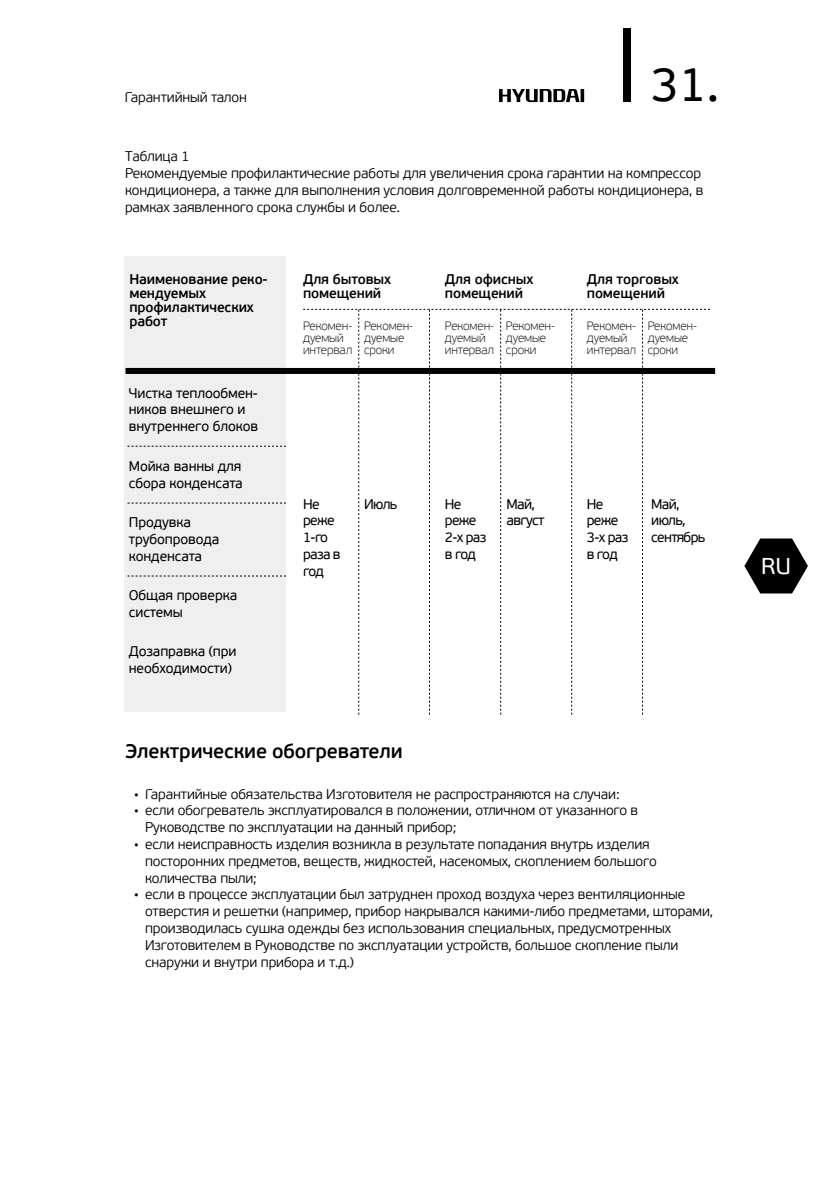
<style>
.page{position:relative;width:840px;height:1191px;background:#fff}
.page>*{position:absolute;margin:0;border:0;box-sizing:border-box;transform-origin:0 0}
.t1{font:48px "PF Beau Sans Pro";color:#000}
.t2{font:22.8px "PF Beau Sans Pro";color:#fff}
.t3{font:600 20px "PF Beau Sans Pro";letter-spacing:-.01em;color:#000}
.t4{font:300 14px/16.8px "PF Beau Sans Pro";letter-spacing:-.01em;color:#000}
.t5{font:14px/16.8px "PF Beau Sans Pro";letter-spacing:-.01em;color:#000}
.t6{font:600 14px/14px "PF Beau Sans Pro";letter-spacing:-.01em;color:#000}
.t7{font:14px/16.8px "PF Beau Sans Pro";letter-spacing:-.05em;color:#000}
.t8{font:100 12px/12px "PF Beau Sans Pro";letter-spacing:-.01em;color:#000}
</style>
<div class="page">
<div style="left:623px;top:28px;width:7px;height:73px;background:#000"></div>
<svg style="left:744px;top:538px;width:63px;height:55px"></svg>
<svg style="left:499px;top:89px;width:85px;height:13px"></svg>
<div style="left:125px;top:257px;width:161px;height:454px;background:#efeff0"></div>
<div style="left:125px;top:368px;width:589px;height:6px;background:#000"></div>
<svg style="left:127px;top:446px;width:159px;height:1px"></svg>
<svg style="left:127px;top:503px;width:159px;height:1px"></svg>
<svg style="left:127px;top:575px;width:159px;height:1px"></svg>
<svg style="left:303px;top:309px;width:406px;height:405px"></svg>
<p class="t4" style="left:125px;top:89px;width:124px">Гарантийный талон</p>
<h1 class="t1" style="left:650px;top:57px;width:70px">31.</h1>
<p class="t4" style="left:125px;top:148px;width:579px">Таблица 1<br>Рекомендуемые профилактические работы для увеличения срока гарантии на компрессор кондиционера, а также для выполнения условия долговременной работы кондиционера, в рамках заявленного срока службы и более.</p>
<p class="t6" style="left:129px;top:272px;width:140px">Наименование реко&shy;мендуемых профилактических работ</p>
<p class="t6" style="left:303px;top:272px;width:89px">Для бытовых помещений</p>
<p class="t6" style="left:444px;top:272px;width:90px">Для офисных помещений</p>
<p class="t6" style="left:586px;top:272px;width:93px">Для торговых помещений</p>
<p class="t8" style="left:303px;top:320px;width:51px">Рекомен&shy;дуемый интервал</p>
<p class="t8" style="left:444px;top:320px;width:51px">Рекомен&shy;дуемый интервал</p>
<p class="t8" style="left:586px;top:320px;width:51px">Рекомен&shy;дуемый интервал</p>
<p class="t8" style="left:364px;top:320px;width:51px">Рекомен&shy;дуемые сроки</p>
<p class="t8" style="left:505px;top:320px;width:51px">Рекомен&shy;дуемые сроки</p>
<p class="t8" style="left:647px;top:320px;width:51px">Рекомен&shy;дуемые сроки</p>
<p class="t5" style="left:129px;top:385px;width:131px">Чистка теплообмен&shy;ников внешнего и внутреннего блоков</p>
<p class="t5" style="left:129px;top:458px;width:115px">Мойка ванны для сбора конденсата</p>
<p class="t5" style="left:129px;top:514px;width:92px">Продувка трубопровода конденсата</p>
<p class="t5" style="left:129px;top:587px;width:110px">Общая проверка системы</p>
<p class="t5" style="left:129px;top:643px;width:109px">Дозаправка (при необходимости)</p>
<p class="t7" style="left:303px;top:495px;width:39px">Не реже<br>1-го раза в год</p>
<p class="t7" style="left:444px;top:495px;width:43px">Не реже<br>2-х раз в год</p>
<p class="t7" style="left:586px;top:495px;width:43px">Не реже<br>3-х раз в год</p>
<p class="t7" style="left:651px;top:495px;width:56px">Май, июль, сентябрь</p>
<p class="t7" style="left:506px;top:495px;width:39px">Май, август</p>
<p class="t5" style="left:364px;top:495px;width:35px">Июль</p>
<h3 class="t3" style="left:125px;top:739px;width:279px">Электрические обогреватели</h3>
<p class="t4" style="left:134px;top:785px;width:487px">• Гарантийные обязательства Изготовителя не распространяются на случаи:</p>
<p class="t4" style="left:145px;top:802px;width:494px;text-indent:-11px">• если обогреватель эксплуатировался в положении, отличном от указанного в<br>Руководстве по эксплуатации на данный прибор;</p>
<p class="t4" style="left:145px;top:836px;width:513px;text-indent:-11px">• если неисправность изделия возникла в результате попадания внутрь изделия посторонних предметов, веществ, жидкостей, насекомых, скоплением большого количества пыли;</p>
<p class="t4" style="left:145px;top:886px;width:569px;text-indent:-11px">• если в процессе эксплуатации был затруднен проход воздуха через вентиляционные отверстия и решетки (например, прибор накрывался какими-либо предметами, шторами, производилась сушка одежды без использования специальных, предусмотренных Изготовителем в Руководстве по эксплуатации устройств, большое скопление пыли снаружи и внутри прибора и т.д.)</p>
<h2 class="t2" style="left:760px;top:553px;width:31px">RU</h2>
</div>
